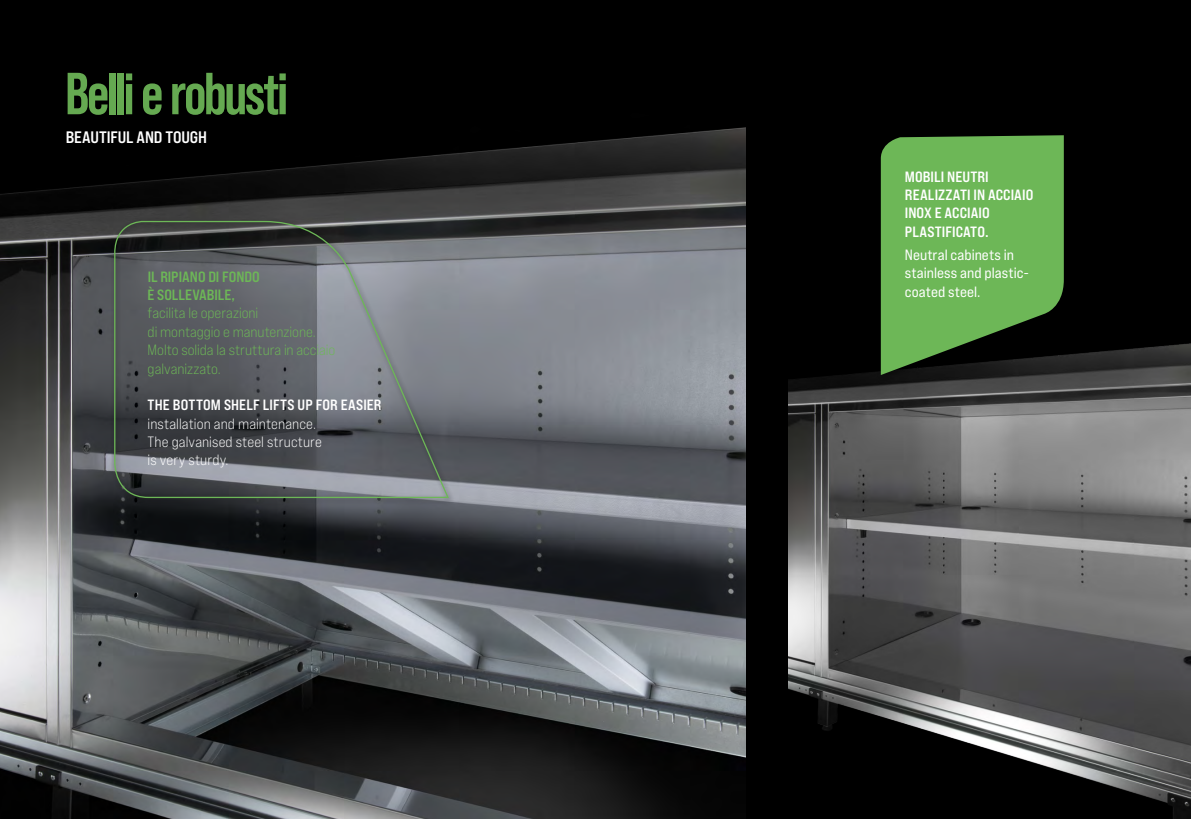
<style>
.page{position:relative;width:1191px;height:819px;background:#000}
.page>*{position:absolute;margin:0;border:0;box-sizing:border-box;transform-origin:0 0}
.t1{font:700 59.24px "Bebas Neue Pro";letter-spacing:-.04em;color:#65a951}
.t2{font:700 expanded 16.62px "Bebas Neue Pro";letter-spacing:-.01em;color:#fff}
.t3{font:expanded 14.88px/18.4px "Bebas Neue Pro";letter-spacing:-.005em;color:#6db757}
.t4{font:700 expanded 14.88px/18.4px "Bebas Neue Pro";letter-spacing:.01em;color:#fff}
.t5{font:expanded 14.88px/18.4px "Bebas Neue Pro";letter-spacing:.005em;color:#fff}
.t6{font:expanded 14.88px "Bebas Neue Pro";letter-spacing:.01em;color:#fff}
.s1{font-weight:700}
.s2{font-weight:400}
</style>
<div class="page">
<img style="left:789px;top:343px;width:402px;height:476px">
<img style="left:0;top:127px;width:746px;height:692px">
<div style="left:877px;top:132px;width:193px;height:249px;background:#000;opacity:.48"></div>
<svg style="left:881px;top:135px;width:182px;height:240px;background:#5d9c4b"></svg>
<div style="left:111px;top:217px;width:344px;height:288px;background:#000;opacity:.48"></div>
<svg style="left:113px;top:220px;width:337px;height:278px;background:#61656a"></svg>
<p class="t1" style="left:65px;top:60px;width:224px">Belli e robusti</p>
<p class="t2" style="left:66px;top:127px;width:143px">BEAUTIFUL AND TOUGH</p>
<p class="t3" style="left:148px;top:267px;width:189px"><span class="s1">IL RIPIANO DI FONDO<br>È SOLLEVABILE,<br></span>facilita le operazioni<br>di montaggio e manutenzione.<br>Molto solida la struttura in acciaio</p>
<p class="t3" style="left:148px;top:359px;width:75px">galvanizzato.</p>
<p class="t4" style="left:148px;top:395px;width:235px">THE BOTTOM SHELF LIFTS UP FOR EASIER <span class="s2">installation and maintenance.</span></p>
<p class="t6" style="left:148px;top:433px;width:176px">The galvanised steel structure</p>
<p class="t6" style="left:148px;top:451px;width:82px">is very sturdy.</p>
<p class="t4" style="left:905px;top:167px;width:130px">MOBILI NEUTRI<br>REALIZZATI IN ACCIAIO<br>INOX E ACCIAIO<br>PLASTIFICATO.</p>
<p class="t5" style="left:905px;top:245px;width:125px">Neutral cabinets in stainless and plastic&shy;coated steel.</p>
</div>
